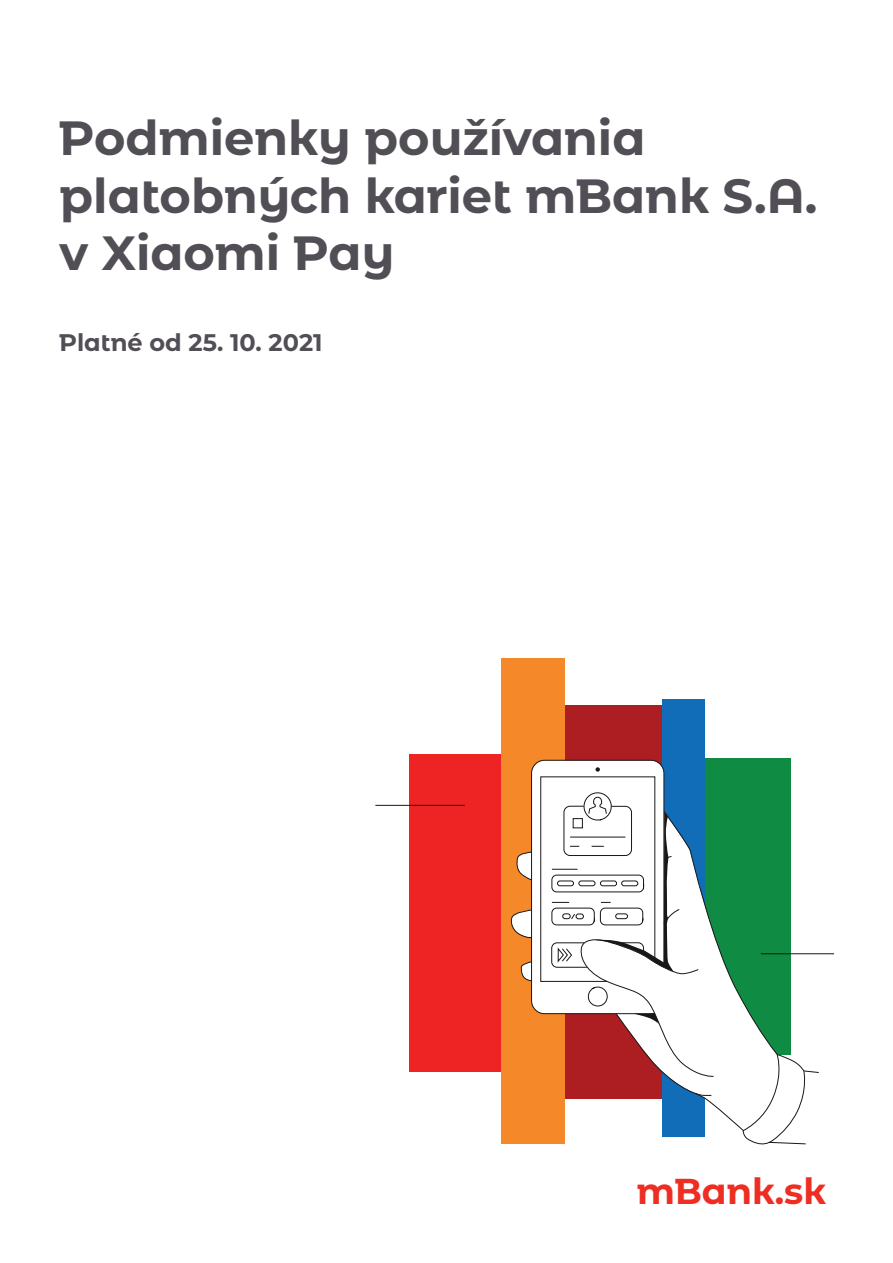
<style>
.page{position:relative;width:893px;height:1263px;background:#fff}
.page>*{position:absolute;margin:0;border:0;box-sizing:border-box;transform-origin:0 0}
.t1{font:700 48px/57.6px "m Bank";color:#524e55}
.t2{font:700 36px "m Bank";color:#ee2e22}
.t3{font:700 24px "m Bank";color:#524e55}
</style>
<div class="page">
<div style="left:409px;top:754px;width:93px;height:317px;background:#ee2324"></div>
<div style="left:502px;top:658px;width:63px;height:486px;background:#f58829"></div>
<div style="left:565px;top:705px;width:98px;height:393px;background:#ac1e21"></div>
<div style="left:663px;top:699px;width:42px;height:437px;background:#116db7"></div>
<hr style="left:375px;top:805px;width:90px;height:1px;background:#1a1717">
<hr style="left:761px;top:953px;width:73px;height:1px;background:#1a1717">
<svg style="left:510px;top:759px;width:310px;height:386px"></svg>
<p class="t1" style="left:60px;top:113px;width:759px">Podmienky používania platobných kariet mBank S.A. v Xiaomi Pay</p>
<p class="t3" style="left:60px;top:333px;width:265px">Platné od 25. 10. 2021</p>
<p class="t2" style="left:637px;top:1177px;width:190px">mBank.sk</p>
</div>
